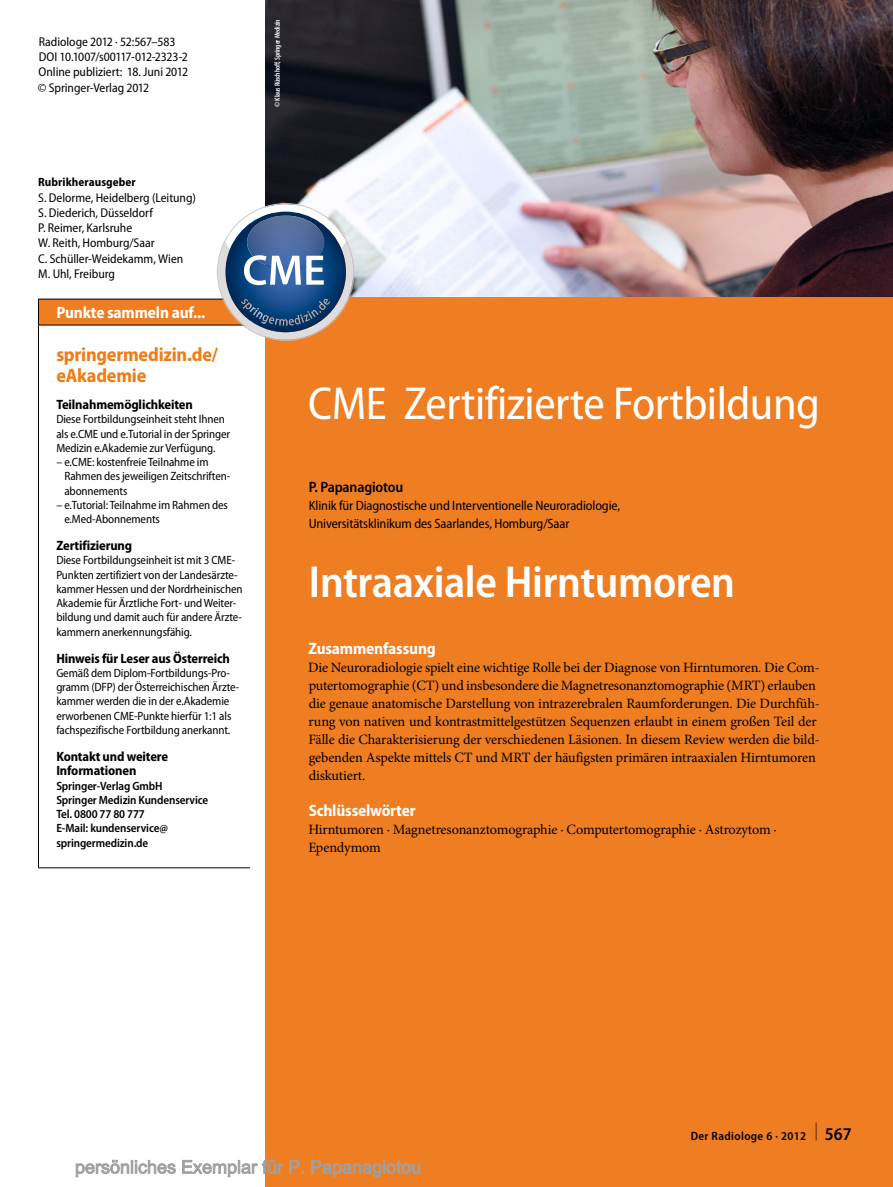
<style>
.page{position:relative;width:893px;height:1187px;background:#fff}
.page>*{position:absolute;margin:0;border:0;box-sizing:border-box;transform-origin:0 0}
.t1{font:semi-condensed 46.5px "Myriad Pro";letter-spacing:-.01em;color:#fff}
.t2{font:600 semi-condensed 45px "Myriad Pro";letter-spacing:-.01em;color:#fff}
.t3{font:700 semi-condensed 19.5px/21px "Myriad Pro";letter-spacing:-.01em;color:#ef7c15}
.t4{font:700 semi-condensed 16.5px "Myriad Pro";letter-spacing:-.01em;color:#fff}
.t5{font:600 semi-condensed 15px "Myriad Pro";letter-spacing:-.01em;color:#000}
.t6{font:14.25px/18px "Minion Pro";letter-spacing:-.01em;color:#000}
.t7{font:semi-condensed 13.5px/18px "Myriad Pro";letter-spacing:-.01em;color:#000}
.t8{font:700 semi-condensed 13.5px/14.2px "Myriad Pro";letter-spacing:-.01em;color:#000}
.t9{font:semi-condensed 12.75px/15.3px "Myriad Pro";letter-spacing:-.005em;color:#000}
.t10{font:semi-condensed 12px/14.2px "Myriad Pro";letter-spacing:-.01em;color:#000}
.t11{font:600 semi-condensed 12px/14.2px "Myriad Pro";letter-spacing:-.01em;color:#000}
.t12{font:600 semi-condensed 12px "Myriad Pro";letter-spacing:.03em;color:#000}
.t13{font:700 semi-condensed 12px "Myriad Pro";letter-spacing:.005em;color:#000}
.t14{font:600 condensed 7.5px "Myriad Pro";letter-spacing:-.01em;color:#fff}
.s1{font-size:18px}
</style>
<div class="page">
<div style="left:266px;top:296px;width:627px;height:890px;background:#ef7d22"></div>
<hr style="left:265px;top:0;width:1px;height:78px;background:#000">
<img style="left:266px;top:0;width:627px;height:296px">
<div style="left:38px;top:299px;width:212px;height:26px;background:#ef7d22"></div>
<hr style="left:38px;top:299px;width:212px;height:1px;background:#000">
<svg style="left:38px;top:299px;width:1px;height:26px"></svg>
<hr style="left:38px;top:325px;width:212px;height:1px;background:#000">
<hr style="left:38px;top:325px;width:1px;height:542px;background:#000">
<hr style="left:38px;top:867px;width:212px;height:1px;background:#000">
<svg style="left:217px;top:203px;width:137px;height:138px"></svg>
<svg style="left:75px;top:1159px;width:346px;height:18px"></svg>
<p class="t9" style="left:38px;top:34px;width:152px">Radiologe 2012 · 52:567–583<br>DOI 10.1007/s00117-012-2323-2<br>Online publiziert: 18. Juni 2012 © Springer-Verlag 2012</p>
<p class="t13" style="left:38px;top:175px;width:99px">Rubrikherausgeber</p>
<p class="t9" style="left:38px;top:190px;width:159px">S. Delorme, Heidelberg (Leitung)<br>S. Diederich, Düsseldorf<br>P. Reimer, Karlsruhe<br>W. Reith, Homburg/Saar<br>C. Schüller-Weidekamm, Wien<br>M. Uhl, Freiburg</p>
<h3 class="t4" style="left:56px;top:303px;width:150px">Punkte sammeln auf...</h3>
<h3 class="t3" style="left:56px;top:344px;width:163px">springermedizin.de/ eAkademie</h3>
<p class="t8" style="left:56px;top:397px;width:138px">Teilnahmemöglichkeiten</p>
<p class="t10" style="left:56px;top:412px;width:175px">Diese Fortbildungseinheit steht Ihnen als e.CME und e.Tutorial in der Springer<br>Medizin e.Akademie zur Verfügung.</p>
<p class="t10" style="left:64px;top:455px;width:168px;text-indent:-8px">– e.CME: kostenfreie Teilnahme im<br>Rahmen des jeweiligen Zeitschriften&shy;abonnements</p>
<p class="t10" style="left:64px;top:498px;width:165px;text-indent:-8px">– e.Tutorial: Teilnahme im Rahmen des e.Med-Abonnements</p>
<p class="t8" style="left:56px;top:538px;width:77px">Zertifizierung</p>
<p class="t10" style="left:56px;top:553px;width:188px">Diese Fortbildungseinheit ist mit 3 CME-Punkten zertifiziert von der Landesärzte&shy;kammer Hessen und der Nordrheinischen Akademie für Ärztliche Fort- undWeiter&shy;bildung und damit auch für -andere Ärzte&shy;kammern anerkennungsfähig.</p>
<p class="t8" style="left:56px;top:651px;width:175px">Hinweis für Leser aus Österreich</p>
<p class="t10" style="left:56px;top:666px;width:184px">Gemäß dem Diplom-Fortbildungs-Pro--- gramm (DFP) der Österreichischen Ärzte&shy;kammer werden die in der e.Akademie erworbenen CME-Punkte hierfür 1:1 als fachspezifische Fortbildung anerkannt.</p>
<p class="t8" style="left:56px;top:749px;width:113px">Kontakt und weitere<br>Informationen</p>
<p class="t11" style="left:56px;top:778px;width:154px">Springer-Verlag GmbH<br>Springer Medizin Kundenservice<br>Tel. 0800 77 80 777<br>E-Mail: kundenservice@ springermedizin.de</p>
<p class="t14" style="left:273px;top:107px;width:89px;rotate:-90deg">© Klaus Rüschhoff, Springer Medizin</p>
<h1 class="t1" style="left:308px;top:378px;width:513px">CME Zertifizierte Fortbildung</h1>
<p class="t5" style="left:309px;top:478px;width:96px">P. Papanagiotou</p>
<p class="t7" style="left:309px;top:496px;width:313px">Klinik für Diagnostische und Interventionelle Neuroradiologie,<br>Universitätsklinikum des Saarlandes, Homburg/Saar</p>
<h2 class="t2" style="left:309px;top:557px;width:428px">Intraaxiale Hirntumoren</h2>
<h3 class="t4" style="left:308px;top:639px;width:129px">Zusammenfassung</h3>
<p class="t6" style="left:308px;top:658px;width:513px">Die Neuroradiologie spielt eine wichtige Rolle bei der Diagnose von Hirntumoren. Die Com&shy;putertomographie (CT) und insbesondere die Magnetresonanztomographie (MRT) erlauben die genaue anatomische Darstellung von intrazerebralen Raumforderungen. Die Durchfüh&shy;rung von nativen und kontrastmittelgestützen Sequenzen erlaubt in einem großen Teil der Fälle die Charakterisierung der verschiedenen Läsionen. In diesem Review werden die bild&shy;gebenden Aspekte mittels CT und MRT der häufigsten primären intraaxialen Hirntumoren diskutiert.</p>
<h3 class="t4" style="left:309px;top:801px;width:108px">Schlüsselwörter</h3>
<p class="t6" style="left:308px;top:820px;width:470px">Hirntumoren · Magnetresonanztomographie · Computertomographie · Astrozytom ·<br>Ependymom</p>
<p class="t12" style="left:691px;top:1129px;width:163px">Der Radiologe 6 · 2012 <sup>|</sup> <span class="s1">567</span></p>
</div>
